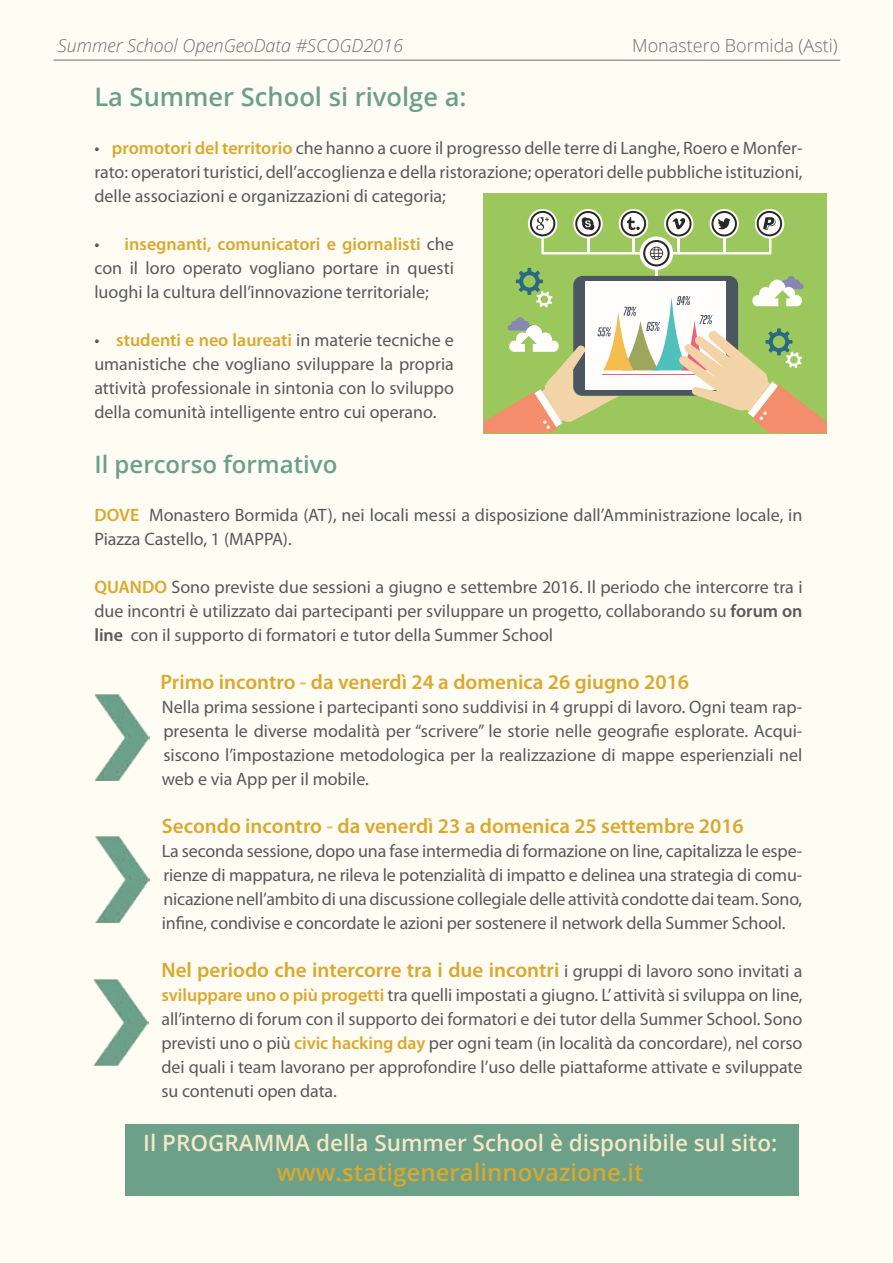
<style>
.page{position:relative;width:893px;height:1263px;background:#fffcf3}
.page>*{position:absolute;margin:0;border:0;box-sizing:border-box;transform-origin:0 0}
.t1{font:600 25.5px "Open Sans";color:#6ca089}
.t2{font:600 24px "Open Sans";color:#daa82f}
.t3{font:600 24px "Open Sans";color:#6ca089}
.t4{font:600 22.5px "Open Sans";color:#f5e8c7}
.t5{font:600 21px "Myriad Pro";color:#daa82f}
.t6{font:18px/24px "Myriad Pro";color:#58595b;text-align:justify}
.t7{font:italic 300 18px "Open Sans";color:#6d6e71}
.t8{font:300 18px "Open Sans";color:#6d6e71}
.s1{font-weight:600;color:#daa82f}
.s2{font-weight:600}
.s3{color:#e1b958}
.s4{font-weight:400;font-size:18px;color:#58595b}
</style>
<div class="page">
<div style="left:484px;top:193px;width:343px;height:240px;background:#9bc75c"></div>
<svg style="left:528px;top:209px;width:29px;height:29px"></svg>
<svg style="left:573px;top:209px;width:30px;height:29px"></svg>
<svg style="left:619px;top:209px;width:29px;height:29px"></svg>
<svg style="left:664px;top:209px;width:29px;height:29px"></svg>
<svg style="left:709px;top:209px;width:30px;height:29px"></svg>
<svg style="left:755px;top:209px;width:29px;height:29px"></svg>
<svg style="left:484px;top:211px;width:343px;height:222px"></svg>
<div style="left:125px;top:1125px;width:673px;height:71px;background:#6ca089"></div>
<hr style="left:54px;top:60px;width:786px;height:1px;background:#6d6e71">
<img style="left:95px;top:694px;width:55px;height:87px">
<img style="left:95px;top:836px;width:55px;height:87px">
<img style="left:94px;top:979px;width:55px;height:87px">
<p class="t7" style="left:58px;top:33px;width:347px">Summer School OpenGeoData #SCOGD2016</p>
<p class="t8" style="left:632px;top:33px;width:207px">Monastero Bormida (Asti)</p>
<h1 class="t1" style="left:94px;top:79px;width:374px">La Summer School si rivolge a:</h1>
<p class="t6" style="left:94px;top:135px;width:710px">• <span class="s1">promotori del territorio</span> che hanno a cuore il progresso delle terre di Langhe, Roero e Monfer&shy;rato: operatori turistici, dell’accoglienza e della ristorazione; operatori delle pubbliche istituzioni, delle associazioni e organizzazioni di categoria;</p>
<p class="t6" style="left:94px;top:231px;width:361px">• <span class="s1">insegnanti, comunicatori e giornalisti</span> che con il loro operato vogliano portare in questi luoghi la cultura dell’innovazione territoriale;</p>
<p class="t6" style="left:94px;top:327px;width:361px">• <span class="s1">studenti e neo laureati</span> in materie tecniche e umanistiche che vogliano sviluppare la propria attività professionale in sintonia con lo sviluppo della comunità intelligente entro cui operano.</p>
<h2 class="t3" style="left:94px;top:447px;width:245px">Il percorso formativo</h2>
<p class="t6" style="left:94px;top:502px;width:710px"><span class="s1">DOVE</span> Monastero Bormida (AT), nei locali messi a disposizione dall’Amministrazione locale, in<br>Piazza Castello, 1 (MAPPA).</p>
<p class="t6" style="left:94px;top:574px;width:710px"><span class="s1">QUANDO</span> Sono previste due sessioni a giugno e settembre 2016. Il periodo che intercorre tra i due incontri è utilizzato dai partecipanti per sviluppare un progetto, collaborando su <span class="s2">forum on line</span> con il supporto di formatori e tutor della Summer School</p>
<p class="t5" style="left:160px;top:668px;width:530px">Primo incontro <span class="s3">-</span> da venerdì 24 a domenica 26 giugno 2016</p>
<p class="t6" style="left:162px;top:694px;width:642px">Nella prima sessione i partecipanti sono suddivisi in 4 gruppi di lavoro. Ogni team rap&shy;presenta le diverse modalità per “scrivere” le storie nelle geografie esplorate. Acqui&shy;siscono l’impostazione metodologica per la realizzazione di mappe esperienziali nel web e via App per il mobile.</p>
<p class="t5" style="left:162px;top:812px;width:583px">Secondo incontro <span class="s3">-</span> da venerdì 23 a domenica 25 settembre 2016</p>
<p class="t6" style="left:162px;top:838px;width:642px">La seconda sessione, dopo una fase intermedia di formazione on line, capitalizza le espe&shy;rienze di mappatura, ne rileva le potenzialità di impatto e delinea una strategia di comu&shy;nicazione nell’ambito di una discussione collegiale delle attività condotte dai team. Sono, infine, condivise e concordate le azioni per sostenere il network della Summer School.</p>
<p class="t5" style="left:161px;top:956px;width:642px">Nel periodo che intercorre tra i due incontri <span class="s4">i gruppi di lavoro sono invitati a</span></p>
<p class="t6" style="left:161px;top:982px;width:642px"><span class="s1">sviluppare uno o più progetti</span> tra quelli impostati a giugno. L’ attività si sviluppa on line, all’interno di forum con il supporto dei formatori e dei tutor della Summer School. Sono previsti uno o più <span class="s1">civic hacking day</span> per ogni team (in località da concordare), nel corso dei quali i team lavorano per approfondire l’uso delle piattaforme attivate e sviluppate su contenuti open data.</p>
<p class="t4" style="left:143px;top:1127px;width:635px">Il PROGRAMMA della Summer School è disponibile sul sito:</p>
<h2 class="t2" style="left:277px;top:1156px;width:369px">www.statigeneralinnovazione.it</h2>
</div>
